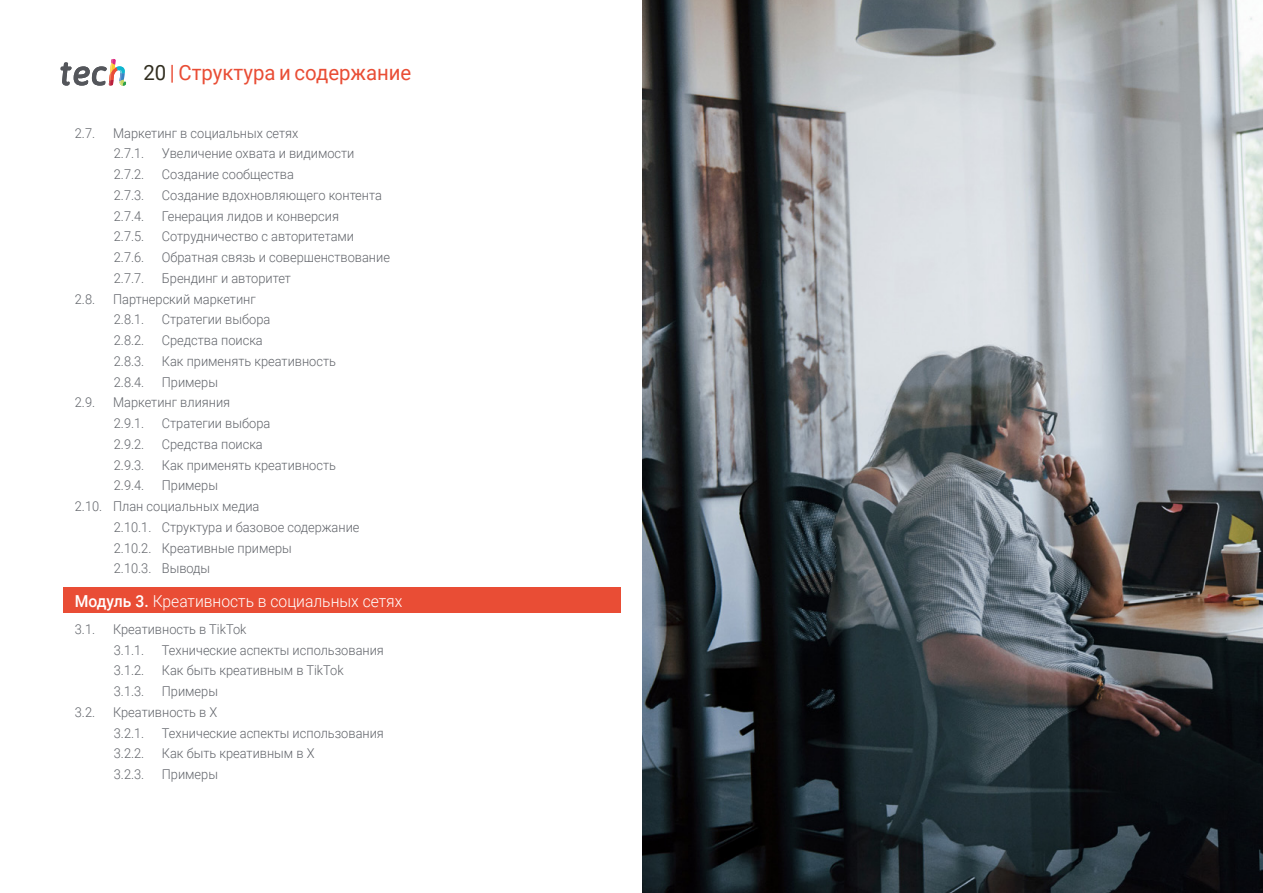
<style>
.page{position:relative;width:1263px;height:893px;background:#fff}
.page>*{position:absolute;margin:0;border:0;box-sizing:border-box;transform-origin:0 0}
.t1{font:21px "Roboto";color:#e94d35}
.t2{font:300 16.5px "Roboto";color:#fff;scale:.95 1}
.t3{font:300 13.5px/20.7px "Roboto";color:#61646a;scale:.95 1}
.s1{color:#312e20}
.s2{font-weight:500}
</style>
<div class="page">
<div style="left:64px;top:588px;width:557px;height:25px;background:#e94d35"></div>
<img style="left:642px;top:0;width:621px;height:893px">
<svg style="left:61px;top:59px;width:65px;height:27px"></svg>
<h1 class="t1" style="left:144px;top:57px;width:269px"><span class="s1">20</span> | Структура и содержание</h1>
<p class="t3" style="left:75px;top:122px;width:23px">2.7.</p>
<p class="t3" style="left:113px;top:122px;width:197px">Маркетинг в социальных сетях<br>2.7.1.</p>
<p class="t3" style="left:162px;top:143px;width:204px">Увеличение охвата и видимости</p>
<p class="t3" style="left:114px;top:164px;width:34px">2.7.2.</p>
<p class="t3" style="left:162px;top:164px;width:140px">Создание сообщества</p>
<p class="t3" style="left:114px;top:184px;width:34px">2.7.3.</p>
<p class="t3" style="left:162px;top:184px;width:233px">Создание вдохновляющего контента</p>
<p class="t3" style="left:114px;top:205px;width:34px">2.7.4.</p>
<p class="t3" style="left:162px;top:205px;width:188px">Генерация лидов и конверсия</p>
<p class="t3" style="left:114px;top:226px;width:34px">2.7.5.</p>
<p class="t3" style="left:162px;top:226px;width:204px">Сотрудничество с авторитетами</p>
<p class="t3" style="left:114px;top:247px;width:34px">2.7.6.</p>
<p class="t3" style="left:162px;top:247px;width:242px">Обратная связь и совершенствование</p>
<p class="t3" style="left:114px;top:267px;width:34px">2.7.7.</p>
<p class="t3" style="left:162px;top:267px;width:137px">Брендинг и авторитет</p>
<p class="t3" style="left:75px;top:288px;width:23px">2.8.</p>
<p class="t3" style="left:113px;top:288px;width:152px">Партнерский маркетинг<br>2.8.1.</p>
<p class="t3" style="left:162px;top:309px;width:116px">Стратегии выбора</p>
<p class="t3" style="left:114px;top:330px;width:34px">2.8.2.</p>
<p class="t3" style="left:162px;top:330px;width:108px">Средства поиска</p>
<p class="t3" style="left:114px;top:350px;width:34px">2.8.3.</p>
<p class="t3" style="left:162px;top:350px;width:185px">Как применять креативность</p>
<p class="t3" style="left:114px;top:371px;width:34px">2.8.4.</p>
<p class="t3" style="left:162px;top:371px;width:61px">Примеры</p>
<p class="t3" style="left:75px;top:392px;width:23px">2.9.</p>
<p class="t3" style="left:113px;top:392px;width:125px">Маркетинг влияния<br>2.9.1.</p>
<p class="t3" style="left:162px;top:413px;width:116px">Стратегии выбора</p>
<p class="t3" style="left:114px;top:433px;width:34px">2.9.2.</p>
<p class="t3" style="left:162px;top:433px;width:108px">Средства поиска</p>
<p class="t3" style="left:114px;top:454px;width:34px">2.9.3.</p>
<p class="t3" style="left:162px;top:454px;width:185px">Как применять креативность</p>
<p class="t3" style="left:114px;top:475px;width:34px">2.9.4.</p>
<p class="t3" style="left:162px;top:475px;width:61px">Примеры</p>
<p class="t3" style="left:75px;top:496px;width:196px">2.10. План социальных медиа</p>
<p class="t3" style="left:114px;top:516px;width:260px">2.10.1. Структура и базовое содержание</p>
<p class="t3" style="left:114px;top:537px;width:189px">2.10.2. Креативные примеры</p>
<p class="t3" style="left:114px;top:558px;width:103px">2.10.3. Выводы</p>
<p class="t2" style="left:75px;top:589px;width:346px"><span class="s2">Модуль 3.</span> Креативность в социальных сетях</p>
<p class="t3" style="left:75px;top:618px;width:23px">3.1.</p>
<p class="t3" style="left:113px;top:618px;width:142px">Креативность в TikTok<br>3.1.1.</p>
<p class="t3" style="left:162px;top:639px;width:235px">Технические аспекты использования</p>
<p class="t3" style="left:114px;top:660px;width:34px">3.1.2.</p>
<p class="t3" style="left:162px;top:660px;width:193px">Как быть креативным в TikTok</p>
<p class="t3" style="left:114px;top:680px;width:34px">3.1.3.</p>
<p class="t3" style="left:162px;top:680px;width:61px">Примеры</p>
<p class="t3" style="left:75px;top:701px;width:23px">3.2.</p>
<p class="t3" style="left:113px;top:701px;width:111px">Креативность в X<br>3.2.1.</p>
<p class="t3" style="left:162px;top:722px;width:235px">Технические аспекты использования</p>
<p class="t3" style="left:114px;top:743px;width:34px">3.2.2.</p>
<p class="t3" style="left:162px;top:743px;width:162px">Как быть креативным в X</p>
<p class="t3" style="left:114px;top:763px;width:34px">3.2.3.</p>
<p class="t3" style="left:162px;top:763px;width:61px">Примеры</p>
</div>
